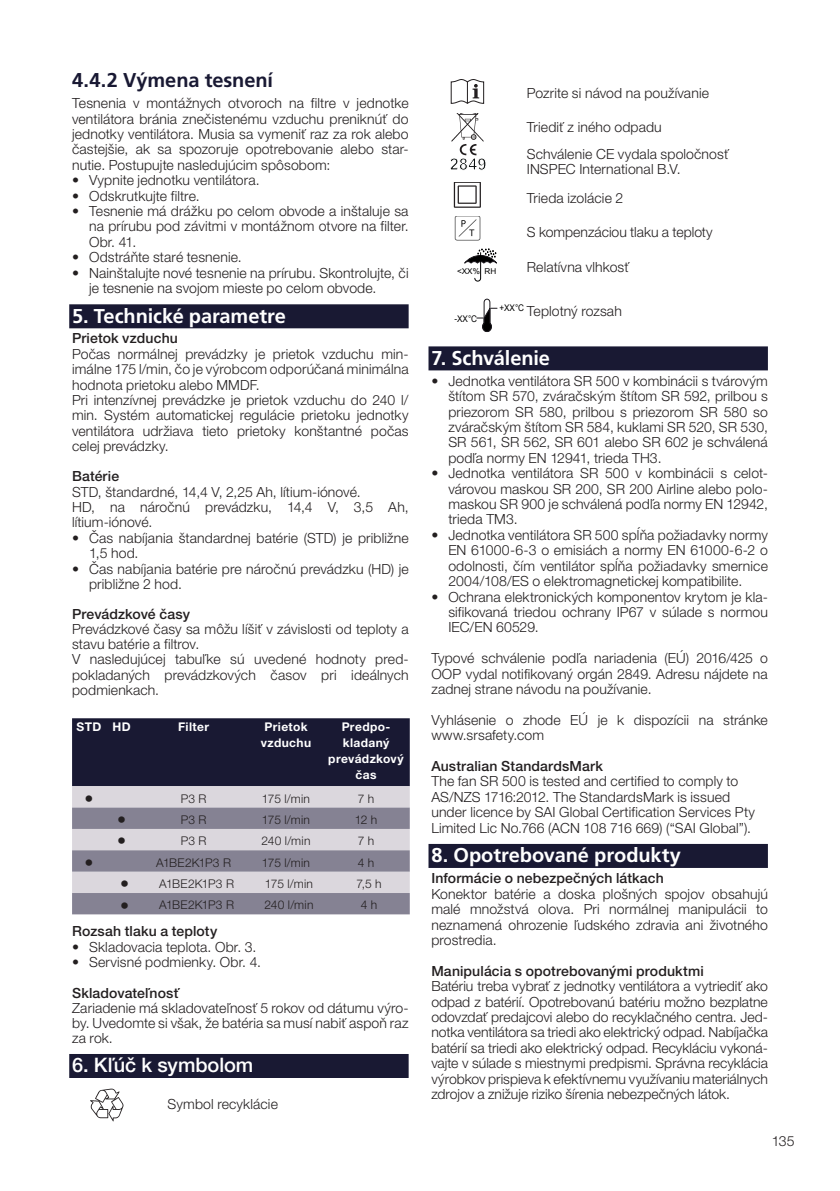
<style>
.page{position:relative;width:840px;height:1191px;background:#fff}
.page>*{position:absolute;margin:0;border:0;box-sizing:border-box;transform-origin:0 0}
.t1{font:700 20px "Frutiger LT Pro";letter-spacing:-.005em;color:#fff}
.t2{font:700 20px "Frutiger LT Pro";letter-spacing:-.005em;color:#191933}
.t3{font:500 20px "Helvetica Neue LT Pro";letter-spacing:-.005em;color:#fff}
.t4{font:300 18px "Helvetica Neue LT Pro";color:#231f20}
.t5{font:300 14px/15.4px "Helvetica Neue LT Pro";letter-spacing:.01em;color:#231f20;text-align:justify}
.t6{font:500 14px "Helvetica Neue LT Pro";letter-spacing:.01em;color:#231f20}
.t7{font:300 12px "Helvetica Neue LT Pro";letter-spacing:.01em;color:#231f20}
.t8{font:700 12px/16px "Helvetica Neue LT Pro";letter-spacing:.03em;color:#fff;text-align:center}
.t9{font:300 12px "Helvetica Neue LT Pro";letter-spacing:-.02em;color:#231f20}
.t10{font:9.2px "Arial";color:#000;scale:.89 1}
.t11{font:8px "Arial";color:#000}
.s1{font-size:18px}
</style>
<div class="page">
<div style="left:69px;top:304px;width:339px;height:24px;background:#191933"></div>
<div style="left:69px;top:1054px;width:339px;height:24px;background:#191933"></div>
<svg style="left:72px;top:718px;width:337px;height:196px;background:#7c798a"></svg>
<img style="left:91px;top:1088px;width:32px;height:33px">
<div style="left:428px;top:346px;width:339px;height:24px;background:#191933"></div>
<div style="left:428px;top:844px;width:339px;height:24px;background:#191933"></div>
<svg style="left:450px;top:79px;width:34px;height:25px"></svg>
<img style="left:451px;top:113px;width:32px;height:28px">
<svg style="left:450px;top:144px;width:35px;height:26px"></svg>
<img style="left:453px;top:182px;width:28px;height:26px">
<img style="left:454px;top:216px;width:27px;height:25px">
<svg style="left:464px;top:248px;width:32px;height:34px"></svg>
<svg style="left:476px;top:299px;width:21px;height:33px"></svg>
<h1 class="t2" style="left:72px;top:68px;width:202px">4.4.2 Výmena tesnení</h1>
<p class="t5" style="left:72px;top:95px;width:338px">Tesnenia v montážnych otvoroch na filtre v jednotke ventilátora bránia znečistenému vzduchu preniknúť do jednotky ventilátora. Musia sa vymeniť raz za rok alebo častejšie, ak sa spozoruje opotrebovanie alebo star&shy;nutie. Postupujte nasledujúcim spôsobom:</p>
<p class="t5" style="left:72px;top:172px;width:189px">• Vypnite jednotku ventilátora.</p>
<p class="t5" style="left:72px;top:187px;width:129px">• Odskrutkujte filtre.</p>
<p class="t5" style="left:89px;top:203px;width:321px;text-indent:-17px">• Tesnenie má drážku po celom obvode a inštaluje sa na prírubu pod závitmi v montážnom otvore na filter.<br>Obr. 41.</p>
<p class="t5" style="left:72px;top:249px;width:171px">• Odstráňte staré tesnenie.</p>
<p class="t5" style="left:89px;top:264px;width:321px;text-indent:-17px">• Nainštalujte nové tesnenie na prírubu. Skontrolujte, či je tesnenie na svojom mieste po celom obvode.</p>
<h1 class="t1" style="left:72px;top:304px;width:215px">5. Technické parametre</h1>
<p class="t6" style="left:72px;top:330px;width:107px">Prietok vzduchu</p>
<p class="t5" style="left:72px;top:346px;width:338px;text-align:left">Počas normálnej prevádzky je prietok vzduchu min&shy;imálne 175 l/min, čo je výrobcom odporúčaná minimálna hodnota prietoku alebo MMDF.<br>Pri intenzívnej prevádzke je prietok vzduchu do 240 l/ min. Systém automatickej regulácie prietoku jednotky ventilátora udržiava tieto prietoky konštantné počas celej prevádzky.</p>
<p class="t6" style="left:72px;top:468px;width:49px">Batérie</p>
<p class="t5" style="left:72px;top:483px;width:338px;text-align:left">STD, štandardné, 14,4 V, 2,25 Ah, lítium-iónové.<br>HD, na náročnú prevádzku, 14,4 V, 3,5 Ah, lítium-iónové.</p>
<p class="t5" style="left:89px;top:530px;width:321px;text-indent:-17px">• Čas nabíjania štandardnej batérie (STD) je približne<br>1,5 hod.</p>
<p class="t5" style="left:89px;top:560px;width:321px;text-indent:-17px">• Čas nabíjania batérie pre náročnú prevádzku (HD) je približne 2 hod.</p>
<p class="t6" style="left:72px;top:605px;width:119px">Prevádzkové časy</p>
<p class="t5" style="left:72px;top:621px;width:338px;text-align:left">Prevádzkové časy sa môžu líšiť v závislosti od teploty a stavu batérie a filtrov.<br>V nasledujúcej tabuľke sú uvedené hodnoty pred&shy;pokladaných prevádzkových časov pri ideálnych podmienkach.</p>
<p class="t8" style="left:77px;top:719px;width:56px">STD HD</p>
<p class="t8" style="left:178px;top:719px;width:32px">Filter</p>
<p class="t8" style="left:261px;top:719px;width:52px">Prietok vzduchu</p>
<p class="t8" style="left:328px;top:719px;width:77px">Predpo&shy;kladaný prevádzkový čas</p>
<p class="t4" style="left:84px;top:787px;width:10px">•</p>
<p class="t7" style="left:181px;top:791px;width:27px">P3 R</p>
<p class="t7" style="left:262px;top:791px;width:50px">175 l/min</p>
<p class="t7" style="left:357px;top:791px;width:18px">7 h</p>
<p class="t4" style="left:117px;top:808px;width:10px">•</p>
<p class="t7" style="left:181px;top:812px;width:27px">P3 R</p>
<p class="t7" style="left:262px;top:812px;width:50px">175 l/min</p>
<p class="t7" style="left:354px;top:812px;width:24px">12 h</p>
<p class="t4" style="left:117px;top:830px;width:10px">•</p>
<p class="t7" style="left:181px;top:833px;width:27px">P3 R</p>
<p class="t7" style="left:261px;top:833px;width:50px">240 l/min</p>
<p class="t7" style="left:357px;top:833px;width:18px">7 h</p>
<p class="t4" style="left:84px;top:851px;width:10px">•</p>
<p class="t9" style="left:156px;top:855px;width:76px">A1BE2K1P3 R</p>
<p class="t7" style="left:262px;top:855px;width:50px">175 l/min</p>
<p class="t7" style="left:357px;top:855px;width:18px">4 h</p>
<p class="t9" style="left:120px;top:876px;width:115px"><span class="s1">•</span> A1BE2K1P3 R</p>
<p class="t7" style="left:265px;top:876px;width:50px">175 l/min</p>
<p class="t7" style="left:356px;top:876px;width:27px">7,5 h</p>
<p class="t9" style="left:120px;top:897px;width:115px"><span class="s1">•</span> A1BE2K1P3 R</p>
<p class="t7" style="left:264px;top:897px;width:50px">240 l/min</p>
<p class="t7" style="left:360px;top:897px;width:18px">4 h</p>
<p class="t6" style="left:72px;top:923px;width:147px">Rozsah tlaku a teploty</p>
<p class="t5" style="left:72px;top:938px;width:186px">• Skladovacia teplota. Obr. 3.</p>
<p class="t5" style="left:72px;top:954px;width:190px">• Servisné podmienky. Obr. 4.</p>
<p class="t6" style="left:72px;top:984px;width:109px">Skladovateľnosť</p>
<p class="t5" style="left:72px;top:999px;width:338px">Zariadenie má skladovateľnosť 5 rokov od dátumu výro&shy;by. Uvedomte si však, že batéria sa musí nabiť aspoň raz za rok.</p>
<h1 class="t3" style="left:72px;top:1053px;width:183px">6. Kľúč k symbolom</h1>
<p class="t5" style="left:167px;top:1096px;width:112px">Symbol recyklácie</p>
<p class="t5" style="left:526px;top:85px;width:183px">Pozrite si návod na používanie</p>
<p class="t5" style="left:526px;top:114px;width:203px;line-height:26.8px">Triediť z iného odpadu<br>Schválenie CE vydala spoločnosť</p>
<p class="t5" style="left:526px;top:155px;width:155px;line-height:28.6px">INSPEC International B.V.<br>Trieda izolácie 2</p>
<p class="t5" style="left:526px;top:224px;width:187px">S kompenzáciou tlaku a teploty</p>
<p class="t11" style="left:457px;top:265px;width:41px">&lt;XX% RH</p>
<p class="t5" style="left:526px;top:259px;width:104px">Relatívna vlhkosť</p>
<p class="t10" style="left:499px;top:302px;width:29px">+XX°C</p>
<p class="t10" style="left:454px;top:312px;width:27px">-XX°C</p>
<p class="t5" style="left:526px;top:303px;width:96px">Teplotný rozsah</p>
<h1 class="t1" style="left:431px;top:346px;width:120px">7. Schválenie</h1>
<p class="t5" style="left:448px;top:373px;width:321px;text-indent:-17px">• Jednotka ventilátora SR 500 v kombinácii s tvárovým štítom SR 570, zváračským štítom SR 592, prilbou s priezorom SR 580, prilbou s priezorom SR 580 so zváračským štítom SR 584, kuklami SR 520, SR 530, SR 561, SR 562, SR 601 alebo SR 602 je schválená podľa normy EN 12941, trieda TH3.</p>
<p class="t5" style="left:448px;top:465px;width:321px;text-indent:-17px">• Jednotka ventilátora SR 500 v kombinácii s celot&shy;várovou maskou SR 200, SR 200 Airline alebo polo&shy;maskou SR 900 je schválená podľa normy EN 12942, trieda TM3.</p>
<p class="t5" style="left:448px;top:527px;width:321px;text-indent:-17px">• Jednotka ventilátora SR 500 spĺňa požiadavky normy EN 61000-6-3 o emisiách a normy EN 61000-6-2 o odolnosti, čím ventilátor spĺňa požiadavky smernice 2004/108/ES o elektromagnetickej kompatibilite.</p>
<p class="t5" style="left:448px;top:588px;width:321px;text-indent:-17px">• Ochrana elektronických komponentov krytom je kla&shy;sifikovaná triedou ochrany IP67 v súlade s normou IEC/EN 60529.</p>
<p class="t5" style="left:431px;top:650px;width:338px">Typové schválenie podľa nariadenia (EÚ) 2016/425 o OOP vydal notifikovaný orgán 2849. Adresu nájdete na zadnej strane návodu na používanie.</p>
<p class="t5" style="left:431px;top:712px;width:338px">Vyhlásenie o zhode EÚ je k dispozícii na stránke www.srsafety.com</p>
<p class="t6" style="left:431px;top:757px;width:173px">Australian StandardsMark</p>
<p class="t5" style="left:431px;top:773px;width:325px;text-align:left">The fan SR 500 is tested and certified to comply to AS/NZS 1716:2012. The StandardsMark is issued under licence by SAI Global Certification Services Pty Limited Lic No.766 (ACN 108 716 669) (“SAI Global”).</p>
<h1 class="t1" style="left:431px;top:843px;width:251px">8. Opotrebované produkty</h1>
<p class="t6" style="left:431px;top:870px;width:234px">Informácie o nebezpečných látkach</p>
<p class="t5" style="left:431px;top:885px;width:338px">Konektor batérie a doska plošných spojov obsahujú malé množstvá olova. Pri normálnej manipulácii to neznamená ohrozenie ľudského zdravia ani životného prostredia.</p>
<p class="t6" style="left:431px;top:962px;width:274px">Manipulácia s opotrebovanými produktmi</p>
<p class="t5" style="left:431px;top:978px;width:338px">Batériu treba vybrať z jednotky ventilátora a vytriediť ako odpad z batérií. Opotrebovanú batériu možno bezplatne odovzdať predajcovi alebo do recyklačného centra. Jed&shy;notka ventilátora sa triedi ako elektrický odpad. Nabíjačka batérií sa triedi ako elektrický odpad. Recykláciu vykoná&shy;vajte v súlade s miestnymi predpismi. Správna recyklácia výrobkov prispieva k efektívnemu využívaniu materiálnych zdrojov a znižuje riziko šírenia nebezpečných látok.</p>
<p class="t5" style="left:771px;top:1133px;width:24px">135</p>
</div>
